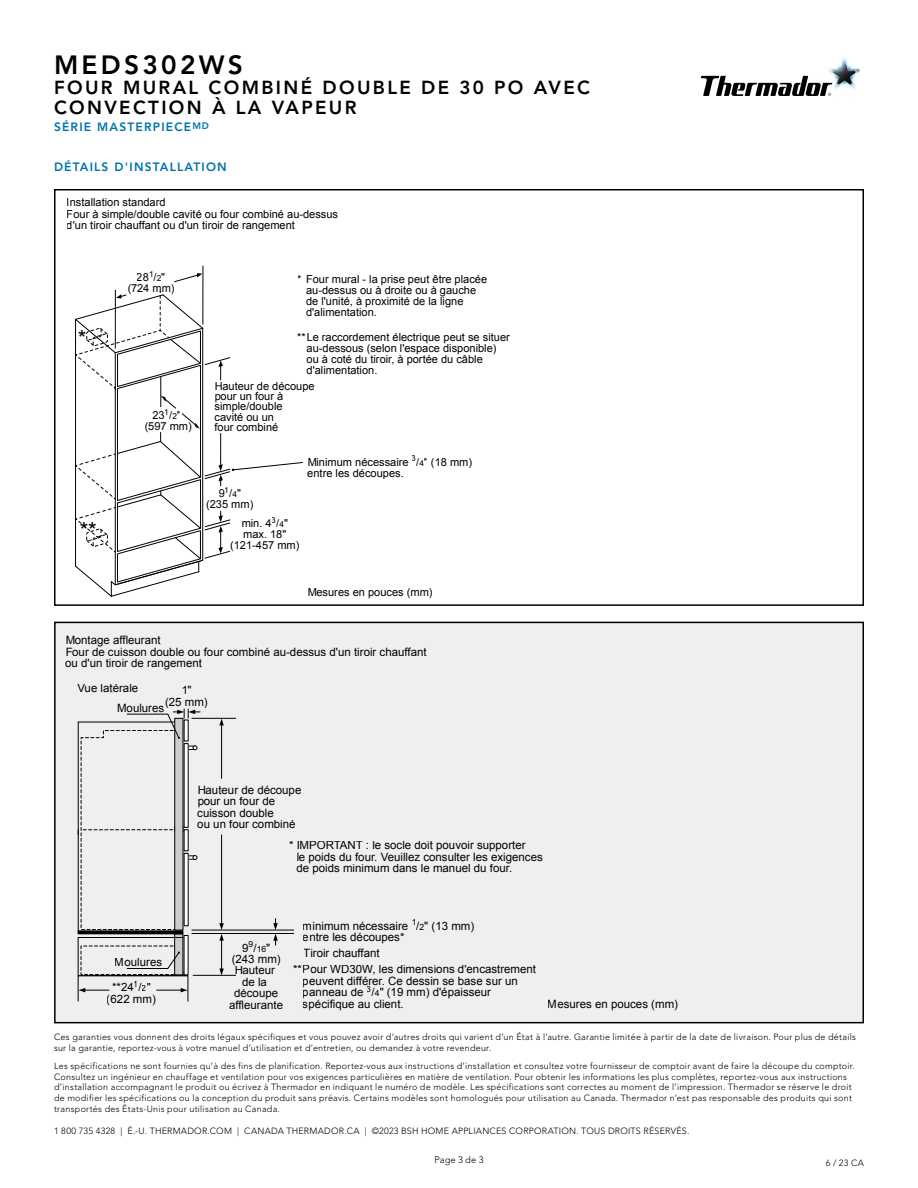
<style>
.page{position:relative;width:918px;height:1188px;background:#fff}
.page>*{position:absolute;margin:0;border:0;box-sizing:border-box;transform-origin:0 0}
.t1{font:800 26.25px "Avenir LT Std";letter-spacing:.125em;color:#000}
.t2{font:22.05px "Arial";color:#000}
.t3{font:800 18.75px/20.2px "Avenir LT Std";letter-spacing:.125em;color:#000}
.t4{font:800 12px "Avenir LT Std";letter-spacing:.1em;color:#0073ae}
.t5{font:11.55px/11.6px "Arial";color:#000}
.t6{font:11.1px/11.1px "Arial";color:#000}
.t7{font:300 9.3px "Avenir LT Std";color:#000}
.t8{font:300 9px/10.8px "Avenir LT Std";letter-spacing:.025em;color:#000}
.s1{font-size:8.25px}
.s2{font-size:8.55px}
</style>
<div class="page">
<img style="left:828px;top:58px;width:33px;height:31px">
<svg style="left:701px;top:76px;width:131px;height:20px"></svg>
<div style="left:54px;top:189px;width:810px;height:417px;border:2px solid #000"></div>
<div style="left:55px;top:622px;width:808px;height:401px;background:#efeff0"></div>
<div style="left:54px;top:622px;width:810px;height:401px;border:2px solid #000"></div>
<svg style="left:219px;top:969px;width:5px;height:6px"></svg>
<hr style="left:221px;top:939px;width:1px;height:32px;background:#000">
<svg style="left:273px;top:919px;width:5px;height:26px"></svg>
<hr style="left:193px;top:975px;width:43px;height:1px;background:#000">
<hr style="left:78px;top:830px;width:1px;height:101px;background:#000">
<hr style="left:192px;top:933px;width:102px;height:1px;background:#000">
<svg style="left:219px;top:719px;width:5px;height:6px"></svg>
<svg style="left:219px;top:923px;width:5px;height:18px"></svg>
<hr style="left:221px;top:726px;width:1px;height:52px;background:#000">
<hr style="left:221px;top:835px;width:1px;height:89px;background:#000">
<hr style="left:192px;top:930px;width:102px;height:1px;background:#000">
<hr style="left:192px;top:718px;width:44px;height:1px;background:#000">
<svg style="left:78px;top:709px;width:122px;height:221px"></svg>
<svg style="left:156px;top:988px;width:30px;height:4px"></svg>
<svg style="left:80px;top:988px;width:29px;height:4px"></svg>
<div style="left:184px;top:935px;width:4px;height:40px;border:1px solid #000"></div>
<div style="left:175px;top:934px;width:8px;height:41px;background:#cccccb"></div>
<div style="left:174px;top:933px;width:9px;height:42px;border:1px solid #000"></div>
<div style="left:78px;top:931px;width:105px;height:3px;border:1px solid #000"></div>
<svg style="left:77px;top:937px;width:111px;height:39px"></svg>
<hr style="left:75px;top:319px;width:1px;height:247px;background:#000">
<hr style="left:115px;top:386px;width:1px;height:199px;background:#000">
<hr style="left:202px;top:328px;width:1px;height:232px;background:#000">
<hr style="left:200px;top:365px;width:1px;height:112px;background:#000">
<hr style="left:117px;top:389px;width:1px;height:111px;background:#000">
<hr style="left:160px;top:376px;width:1px;height:31px;background:#000">
<hr style="left:115px;top:290px;width:1px;height:58px;background:#000">
<hr style="left:203px;top:266px;width:1px;height:58px;background:#000">
<svg style="left:174px;top:273px;width:28px;height:9px"></svg>
<svg style="left:75px;top:291px;width:156px;height:98px"></svg>
<svg style="left:75px;top:396px;width:228px;height:201px"></svg>
<h1 class="t1" style="left:54px;top:49px;width:191px">MEDS302WS</h1>
<h3 class="t3" style="left:54px;top:78px;width:538px">FOUR MURAL COMBINÉ DOUBLE DE 30 PO AVEC<br>CONVECTION À LA VAPEUR</h3>
<h3 class="t4" style="left:54px;top:120px;width:157px">SÉRIE MASTERPIECE<sup>MD</sup></h3>
<h3 class="t4" style="left:54px;top:160px;width:174px">DÉTAILS D'INSTALLATION</h3>
<p class="t6" style="left:67px;top:197px;width:273px">Installation standard<br>Four à simple/double cavité ou four combiné au-dessus d'un tiroir chauffant ou d'un tiroir de rangement</p>
<h2 class="t2" style="left:77px;top:324px;width:10px">*</h2>
<h2 class="t2" style="left:79px;top:516px;width:19px">**</h2>
<p class="t6" style="left:137px;top:272px;width:30px">28<sup>1</sup>/<span class="s1">2</span>"</p>
<p class="t6" style="left:127px;top:283px;width:49px">(724 mm)</p>
<p class="t6" style="left:306px;top:274px;width:183px;text-indent:-8px">* Four mural - la prise peut être placée au-dessus ou à droite ou à gauche de l'unité, à proximité de la ligne d'alimentation.</p>
<p class="t6" style="left:307px;top:332px;width:205px;text-indent:-9px">**Le raccordement électrique peut se situer au-dessous (selon l'espace disponible) ou à coté du tiroir, à portée du câble d'alimentation.</p>
<p class="t6" style="left:215px;top:381px;width:102px;line-height:10.4px">Hauteur de découpe pour un four à simple/double<br>cavité ou un</p>
<p class="t6" style="left:152px;top:410px;width:30px">23<sup>1</sup>/<span class="s1">2</span>"</p>
<p class="t6" style="left:145px;top:421px;width:49px">(597 mm)</p>
<p class="t6" style="left:215px;top:422px;width:65px">four combiné</p>
<p class="t6" style="left:219px;top:488px;width:24px">9<sup>1</sup>/<span class="s1">4</span>"</p>
<p class="t6" style="left:206px;top:499px;width:49px">(235 mm)</p>
<p class="t6" style="left:230px;top:517px;width:71px;text-align:center">min. 4<sup>3</sup>/<span class="s1">4</span>" max. 18" (121-457 mm)</p>
<p class="t6" style="left:307px;top:456px;width:166px">Minimum nécessaire <sup>3</sup>/<span class="s1">4</span>" (18 mm) entre les découpes.</p>
<p class="t6" style="left:307px;top:587px;width:127px">Mesures en pouces (mm)</p>
<p class="t5" style="left:65px;top:635px;width:363px">Montage affleurant<br>Four de cuisson double ou four combiné au-dessus d'un tiroir chauffant ou d'un tiroir de rangement</p>
<p class="t5" style="left:77px;top:683px;width:62px">Vue latérale</p>
<p class="t5" style="left:181px;top:684px;width:12px">1"</p>
<p class="t5" style="left:165px;top:696px;width:44px">(25 mm)</p>
<p class="t5" style="left:117px;top:702px;width:49px">Moulures</p>
<p class="t5" style="left:197px;top:784px;width:106px">Hauteur de découpe pour un four de cuisson double<br>ou un four combiné</p>
<p class="t5" style="left:112px;top:950px;width:52px;line-height:24.9px">Moulures **24<sup>1</sup>/<span class="s2">2</span>"</p>
<p class="t5" style="left:107px;top:993px;width:51px">(622 mm)</p>
<p class="t5" style="left:296px;top:840px;width:248px;text-indent:-7px">* IMPORTANT : le socle doit pouvoir supporter<br>le poids du four. Veuillez consulter les exigences de poids minimum dans le manuel du four.</p>
<p class="t5" style="left:242px;top:942px;width:30px">9<sup>9</sup>/<span class="s2">16</span>"</p>
<p class="t5" style="left:229px;top:953px;width:56px;text-align:center">(243 mm)<br>Hauteur de la découpe affleurante</p>
<p class="t5" style="left:303px;top:920px;width:173px">minimum nécessaire <sup>1</sup>/<span class="s2">2</span>" (13 mm) entre les découpes*</p>
<p class="t5" style="left:304px;top:947px;width:77px">Tiroir chauffant</p>
<p class="t5" style="left:303px;top:964px;width:235px;text-indent:-10px">**Pour WD30W, les dimensions d'encastrement peuvent différer. Ce dessin se base sur un panneau de <sup>3</sup>/<span class="s2">4</span>" (19 mm) d'épaisseur spécifique au client.</p>
<p class="t5" style="left:548px;top:998px;width:132px">Mesures en pouces (mm)</p>
<p class="t8" style="left:54px;top:1032px;width:803px">Ces garanties vous donnent des droits légaux spécifiques et vous pouvez avoir d’autres droits qui varient d’un État à l’autre. Garantie limitée à partir de la date de livraison. Pour plus de détails sur la garantie, reportez-vous à votre manuel d’utilisation et d’entretien, ou demandez à votre revendeur.</p>
<p class="t8" style="left:54px;top:1060px;width:802px">Les spécifications ne sont fournies qu’à des fins de planification. Reportez-vous aux instructions d’installation et consultez votre fournisseur de comptoir avant de faire la découpe du comptoir.<br>Consultez un ingénieur en chauffage et ventilation pour vos exigences particulières en matière de ventilation. Pour obtenir les informations les plus complètes, reportez-vous aux instructions d’installation accompagnant le produit ou écrivez à Thermador en indiquant le numéro de modèle. Les spécifications sont correctes au moment de l’impression. Thermador se réserve le droit de modifier les spécifications ou la conception du produit sans préavis. Certains modèles sont homologués pour utilisation au Canada. Thermador n’est pas responsable des produits qui sont transportés des États-Unis pour utilisation au Canada.</p>
<p class="t8" style="left:54px;top:1126px;width:637px">1 800 735 4328 | É.-U. THERMADOR.COM | CANADA THERMADOR.CA | ©2023 BSH HOME APPLIANCES CORPORATION. TOUS DROITS RÉSERVÉS.</p>
<p class="t7" style="left:434px;top:1155px;width:51px">Page 3 de 3</p>
<p class="t8" style="left:826px;top:1157px;width:40px">6 / 23 CA</p>
</div>
